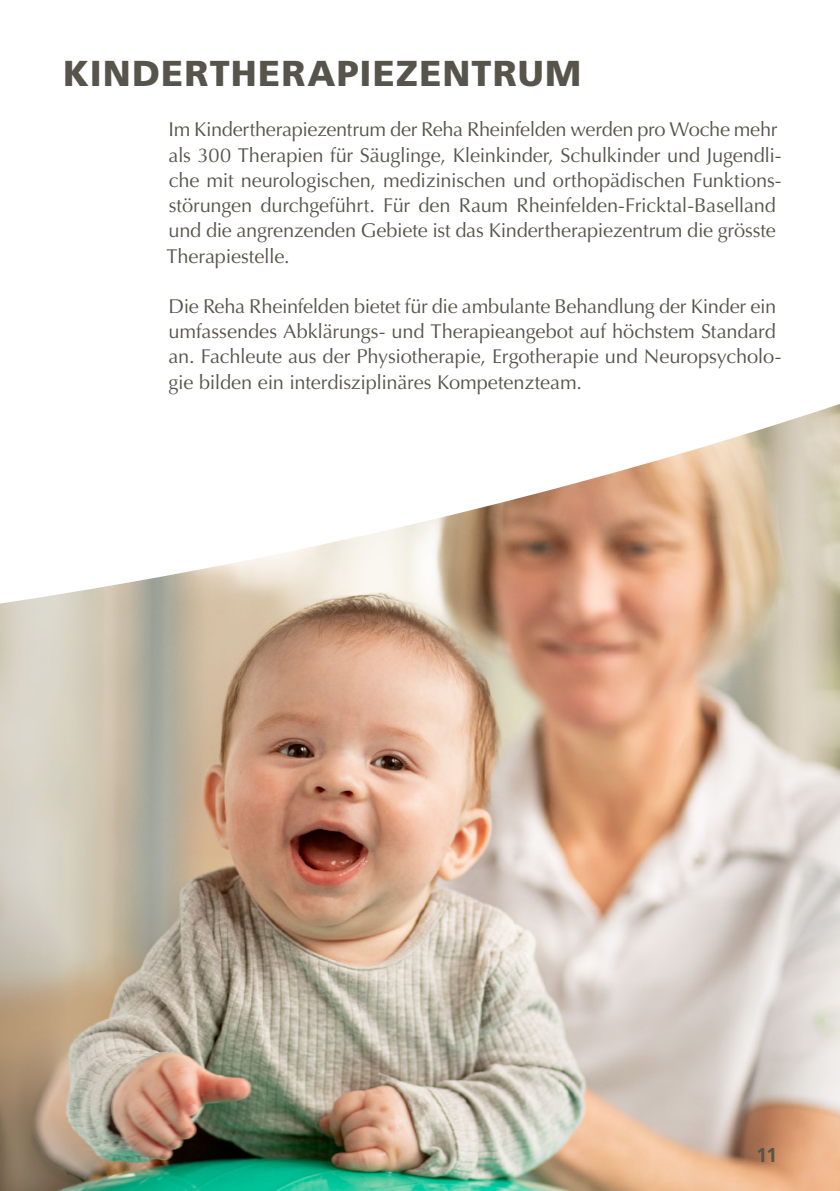
<style>
.page{position:relative;width:840px;height:1191px;background:#fff}
.page>*{position:absolute;margin:0;border:0;box-sizing:border-box;transform-origin:0 0}
.REHA_Titel-3{font:900 36px "Frutiger LT Pro";letter-spacing:.035em;color:#57544b}
.REHA_Grundtext{font:20px/25.2px "Optima";letter-spacing:-.01em;color:#57544b}
.t1{font:700 20px "Frutiger LT Pro";color:#57544b}
</style>
<div class="page">
<img style="left:0;top:659px;width:839px;height:532px">
<svg style="left:0;top:404px;width:839px;height:255px"></svg>
<p class="REHA_Titel-3" style="left:63px;top:52px;width:519px">KINDERTHERAPIEZENTRUM</p>
<p class="REHA_Grundtext" style="left:166px;top:117px;width:616px">Im Kindertherapiezentrum der Reha Rheinfelden werden pro Woche mehr als 300 Therapien für Säuglinge, Kleinkinder, Schulkinder und Jugendli&shy;che mit neurologischen, medizinischen und orthopädischen Funktions&shy;störungen durchgeführt. Für den Raum Rheinfelden-Fricktal-Baselland und die angrenzenden Gebiete ist das Kindertherapiezentrum die grösste Therapiestelle.</p>
<p class="REHA_Grundtext" style="left:168px;top:294px;width:614px">Die Reha Rheinfelden bietet für die ambulante Behandlung der Kinder ein umfassendes Abklärungs- und Therapieangebot auf höchstem Standard an. Fachleute aus der Physiotherapie, Ergotherapie und Neuropsycholo&shy;gie bilden ein interdisziplinäres Kompetenzteam.</p>
<p class="t1" style="left:755px;top:1142px;width:23px">11</p>
</div>
